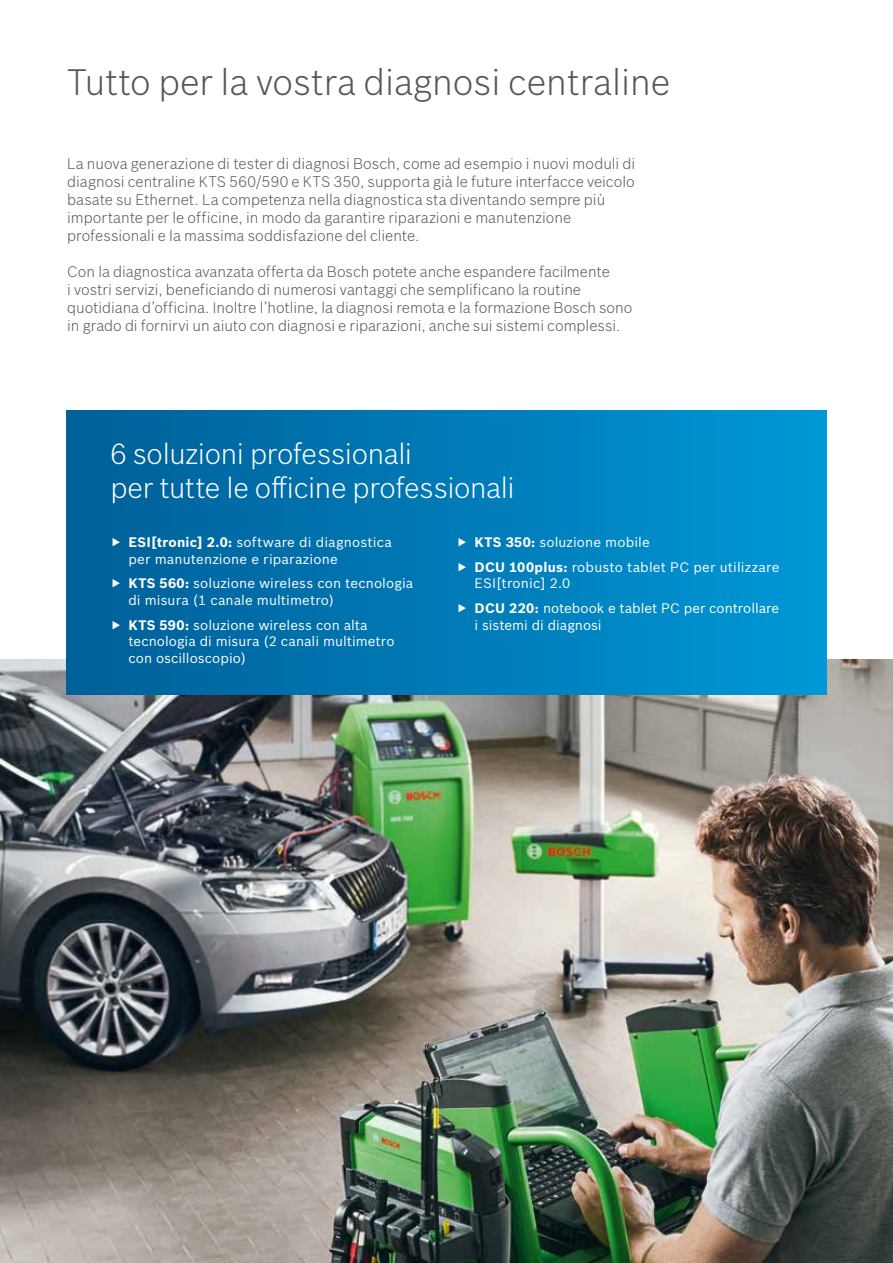
<style>
.page{position:relative;width:893px;height:1263px;background:#fff}
.page>*{position:absolute;margin:0;border:0;box-sizing:border-box;transform-origin:0 0}
.t1{font:300 36px "Bosch Sans";color:#575756}
.t2{font:300 28.5px/34.5px "Bosch Sans";letter-spacing:-.015em;color:#fff}
.t3{font:300 15px/18px "Bosch Sans";color:#575756}
.t4{font:13.5px/16.5px "Bosch Sans";letter-spacing:.005em;color:#fff}
.s1{font-weight:700}
</style>
<div class="page">
<img style="left:0;top:659px;width:893px;height:604px">
<div style="left:67px;top:410px;width:759px;height:285px;background:linear-gradient(to right,#005f98,#0097d6)"></div>
<h1 class="t1" style="left:67px;top:56px;width:605px">Tutto per la vostra diagnosi centraline</h1>
<p class="t3" style="left:67px;top:154px;width:570px">La nuova generazione di tester di diagnosi Bosch, come ad esempio i nuovi moduli di diagnosi centraline KTS 560/590 e KTS 350, supporta già le future interfacce veicolo basate su Ethernet. La competenza nella diagnostica sta diventando sempre più importante per le officine, in modo da garantire riparazioni e manutenzione professionali e la massima soddisfazione del cliente.</p>
<p class="t3" style="left:67px;top:262px;width:567px">Con la diagnostica avanzata offerta da Bosch potete anche espandere facilmente<br>i vostri servizi, beneficiando di numerosi vantaggi che semplificano la routine quotidiana d’officina. Inoltre l’hotline, la diagnosi remota e la formazione Bosch sono in grado di fornirvi un aiuto con diagnosi e riparazioni, anche sui sistemi complessi.</p>
<h2 class="t2" style="left:110px;top:434px;width:406px">6 soluzioni professionali<br>per tutte le officine professionali</h2>
<p class="t4" style="left:128px;top:533px;width:265px;text-indent:-17px">▶ <span class="s1">ESI[tronic] 2.0:</span> software di diagnostica per manutenzione e riparazione</p>
<p class="t4" style="left:128px;top:574px;width:286px;text-indent:-17px">▶ <span class="s1">KTS 560:</span> soluzione wireless con tecnologia di misura (1 canale multimetro)</p>
<p class="t4" style="left:128px;top:616px;width:268px;text-indent:-17px">▶ <span class="s1">KTS 590:</span> soluzione wireless con alta tecnologia di misura (2 canali multimetro con oscilloscopio)</p>
<p class="t4" style="left:458px;top:529px;width:323px;line-height:24.8px">▶ <span class="s1">KTS 350:</span> soluzione mobile<br>▶ <span class="s1">DCU 100plus:</span> robusto tablet PC per utilizzare</p>
<p class="t4" style="left:458px;top:570px;width:323px;line-height:24.8px;text-indent:17px">ESI[tronic] 2.0<br>▶ <span class="s1">DCU 220:</span> notebook e tablet PC per controllare</p>
<p class="t4" style="left:475px;top:615px;width:129px">i sistemi di diagnosi</p>
</div>
